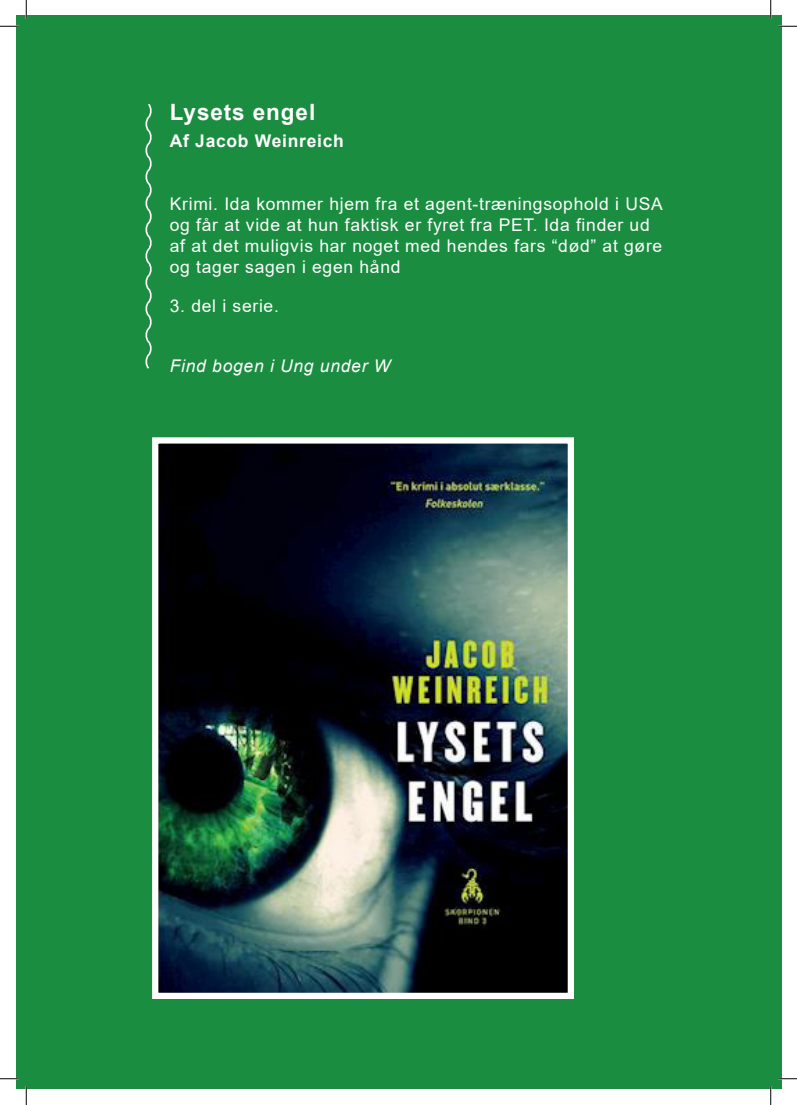
<style>
.page{position:relative;width:797px;height:1105px;background:#fff}
.page>*{position:absolute;margin:0;border:0;box-sizing:border-box;transform-origin:0 0}
.Body_Text{font:700 22.5px "Arial";letter-spacing:.04em;color:#fff}
.Body_Text-2{font:17.5px/21px "Arial";letter-spacing:.04em;color:#fff}
.Body_Text-3{font:italic 17.5px "Arial";letter-spacing:.04em;color:#fff}
.Body_Text-4{font:700 17.5px "Arial";letter-spacing:.04em;color:#fff}
</style>
<div class="page">
<div style="left:16px;top:16px;width:765px;height:1073px;background:#1a8d40"></div>
<svg style="left:145px;top:103px;width:7px;height:266px"></svg>
<img style="left:159px;top:444px;width:408px;height:548px">
<div style="left:152px;top:437px;width:422px;height:562px;border:6px solid #fff"></div>
<svg style="left:0;top:25px;width:19px;height:2px"></svg>
<svg style="left:778px;top:25px;width:19px;height:2px"></svg>
<svg style="left:0;top:1078px;width:19px;height:1px"></svg>
<svg style="left:778px;top:1078px;width:19px;height:1px"></svg>
<svg style="left:25px;top:0;width:2px;height:19px"></svg>
<svg style="left:25px;top:1086px;width:2px;height:19px"></svg>
<svg style="left:770px;top:0;width:1px;height:19px"></svg>
<svg style="left:770px;top:1086px;width:1px;height:19px"></svg>
<p class="Body_Text" style="left:170px;top:96px;width:147px">Lysets engel</p>
<p class="Body_Text-4" style="left:170px;top:129px;width:175px">Af Jacob Weinreich</p>
<p class="Body_Text-2" style="left:170px;top:193px;width:494px">Krimi. Ida kommer hjem fra et agent-træningsophold i USA og får at vide at hun faktisk er fyret fra PET. Ida finder ud af at det muligvis har noget med hendes fars “død” at gøre og tager sagen i egen hånd</p>
<p class="Body_Text-2" style="left:170px;top:295px;width:111px">3. del i serie.</p>
<p class="Body_Text-3" style="left:170px;top:354px;width:222px">Find bogen i Ung under W</p>
</div>
